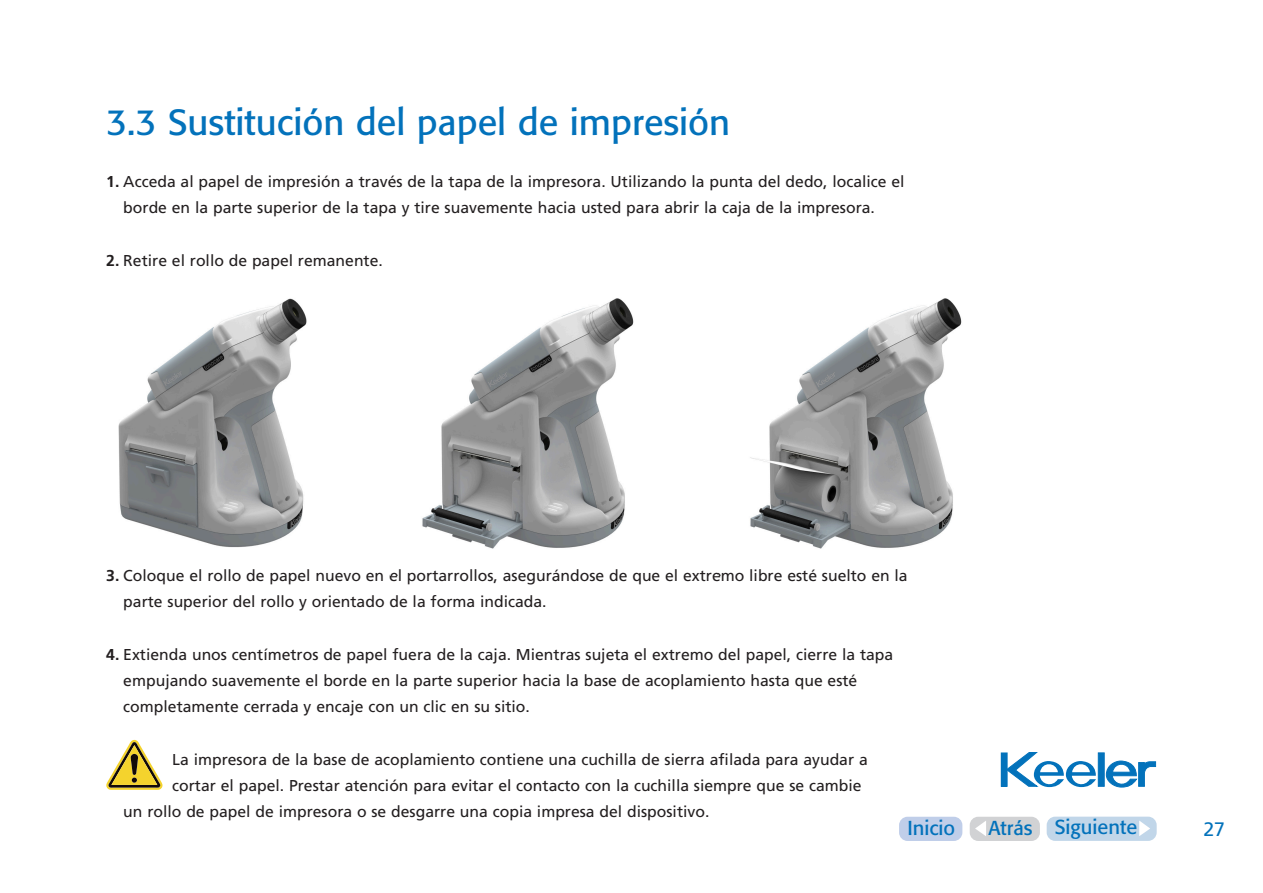
<style>
.page{position:relative;width:1263px;height:893px;background:#fff}
.page>*{position:absolute;margin:0;border:0;box-sizing:border-box;transform-origin:0 0}
.t1{font:36px "Formata BQ";color:#0372bb}
.t2{font:19.95px "Formata BQ";color:#0372bb}
.t3{font:19.5px "Frutiger";color:#0372bb}
.t4{font:15.75px/26.2px "Frutiger";color:#231f20}
.s1{font-weight:700}
</style>
<div class="page">
<div style="left:1001px;top:753px;width:6px;height:33px;background:#0372bb"></div>
<svg style="left:1006px;top:752px;width:90px;height:36px"></svg>
<svg style="left:1098px;top:753px;width:6px;height:33px"></svg>
<svg style="left:1106px;top:761px;width:50px;height:27px"></svg>
<div style="left:1047px;top:817px;width:110px;height:24px;background:#c1d6e9;border-radius:9px"></div>
<svg style="left:1139px;top:821px;width:11px;height:15px"></svg>
<div style="left:899px;top:817px;width:63px;height:24px;background:#c0cee9;border-radius:9px"></div>
<div style="left:970px;top:817px;width:70px;height:24px;background:#d1d2d4;border-radius:9px"></div>
<svg style="left:975px;top:821px;width:11px;height:15px"></svg>
<svg style="left:106px;top:740px;width:56px;height:50px"></svg>
<img style="left:118px;top:298px;width:189px;height:250px">
<img style="left:422px;top:298px;width:212px;height:251px">
<img style="left:750px;top:298px;width:212px;height:251px">
<p class="t1" style="left:106px;top:100px;width:625px">3.3 Sustitución del papel de impresión</p>
<p class="t4" style="left:123px;top:168px;width:783px;text-indent:-17px"><span class="s1">1.</span> Acceda al papel de impresión a través de la tapa de la impresora. Utilizando la punta del dedo, localice el borde en la parte superior de la tapa y tire suavemente hacia usted para abrir la caja de la impresora.</p>
<p class="t4" style="left:106px;top:247px;width:278px"><span class="s1">2.</span> Retire el rollo de papel remanente.</p>
<p class="t4" style="left:123px;top:562px;width:786px;text-indent:-17px"><span class="s1">3.</span> Coloque el rollo de papel nuevo en el portarrollos, asegurándose de que el extremo libre esté suelto en la parte superior del rollo y orientado de la forma indicada.</p>
<p class="t4" style="left:123px;top:641px;width:771px;text-indent:-17px"><span class="s1">4.</span> Extienda unos centímetros de papel fuera de la caja. Mientras sujeta el extremo del papel, cierre la tapa empujando suavemente el borde en la parte superior hacia la base de acoplamiento hasta que esté completamente cerrada y encaje con un clic en su sitio.</p>
<p class="t4" style="left:172px;top:746px;width:697px">La impresora de la base de acoplamiento contiene una cuchilla de sierra afilada para ayudar a</p>
<p class="t4" style="left:172px;top:772px;width:691px">cortar el papel. Prestar atención para evitar el contacto con la cuchilla siempre que se cambie</p>
<p class="t4" style="left:123px;top:798px;width:588px">un rollo de papel de impresora o se desgarre una copia impresa del dispositivo.</p>
<p class="t2" style="left:907px;top:816px;width:49px">Inicio</p>
<p class="t2" style="left:988px;top:815px;width:150px">Atrás Siguiente</p>
<p class="t3" style="left:1203px;top:818px;width:23px">27</p>
</div>
